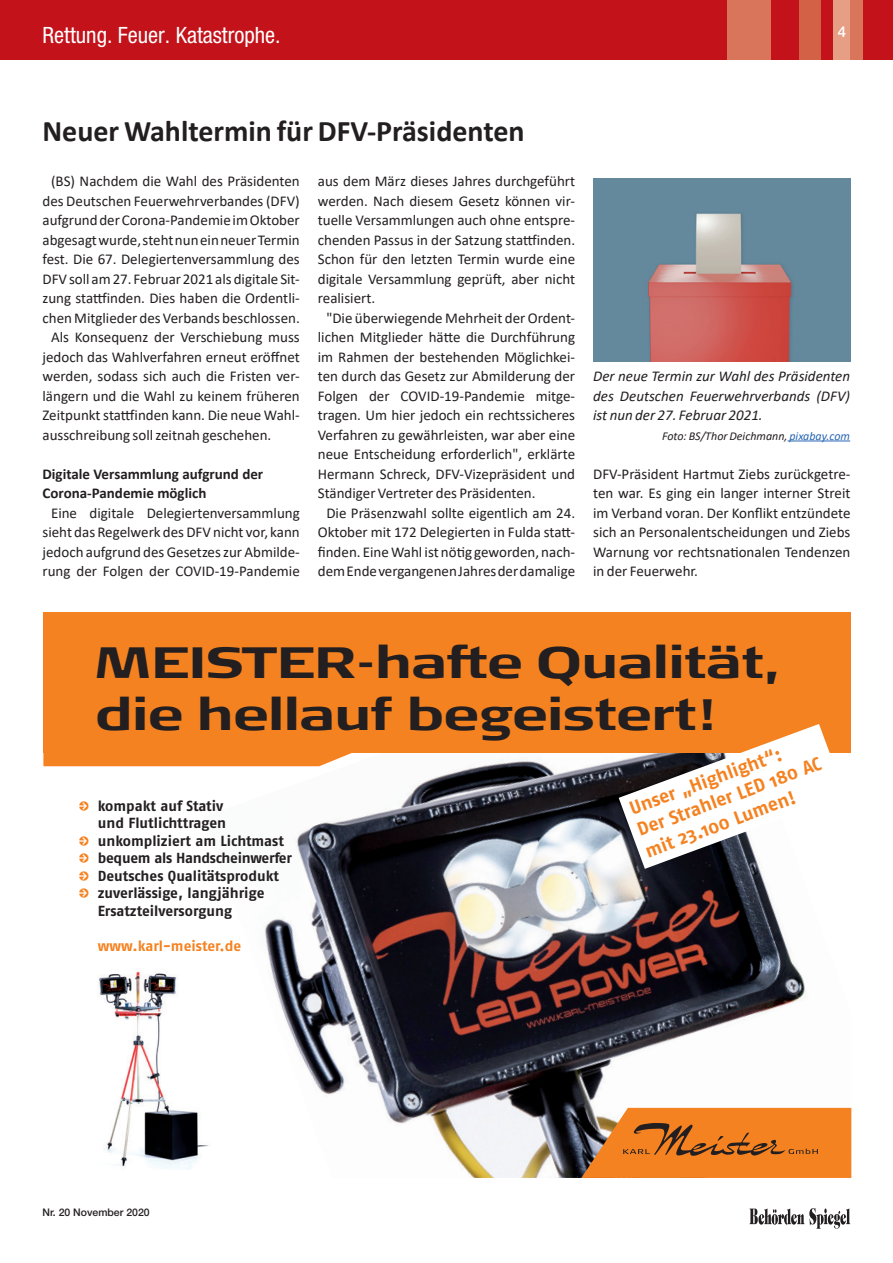
<style>
.page{position:relative;width:893px;height:1263px;background:#fff}
.page>*{position:absolute;margin:0;border:0;box-sizing:border-box;transform-origin:0 0}
.t1{font:700 43.8px/52.7px "Signa Ext Column";color:#231f20}
.t2{font:700 30px "Calibri";color:#231f20}
.t3{font:condensed 22.5px "Helvetica Neue";color:#fff}
.t4{font:700 18.9px/22.6px "Fago No";color:#f58220}
.t5{font:15px/19.5px "Calibri";color:#231f20;text-align:center}
.t6{font:italic 15px/19.5px "Calibri";color:#231f20;text-align:justify}
.t7{font:700 15px/19.5px "Calibri";color:#231f20}
.t8{font:500 15px "Helvetica Neue";color:#fff}
.t9{font:700 14.55px/17.5px "Fago No";letter-spacing:-.005em;color:#231f20;text-align:right}
.t10{font:700 14.55px "Fago No";color:#f58220}
.t11{font:italic 12px "Calibri";color:#231f20}
.t12{font:500 10.5px "Helvetica Neue";color:#231f20}
.s1{color:#2a68b3}
.s2{font-family:"Unit Rounded OT";font-weight:500;color:#f58220}
</style>
<div class="page">
<div style="left:0;top:0;width:893px;height:60px;background:#c4121a"></div>
<div style="left:799px;top:0;width:21px;height:60px;background:#d36146"></div>
<div style="left:727px;top:0;width:43px;height:60px;background:#d9755a"></div>
<div style="left:833px;top:0;width:24px;height:60px;background:#e69e85"></div>
<div style="left:850px;top:0;width:13px;height:60px;background:#d9755a"></div>
<svg style="left:749px;top:1208px;width:101px;height:21px"></svg>
<hr style="left:787px;top:441px;width:63px;height:1px;background:#2a68b3">
<img style="left:203px;top:759px;width:648px;height:419px">
<div style="left:43px;top:612px;width:808px;height:141px;background:#f58220"></div>
<svg style="left:43px;top:753px;width:354px;height:13px"></svg>
<svg style="left:619px;top:724px;width:226px;height:145px"></svg>
<svg style="left:581px;top:1108px;width:270px;height:70px;background:#dc7a27"></svg>
<img style="left:99px;top:951px;width:116px;height:218px">
<img style="left:593px;top:179px;width:257px;height:183px">
<h3 class="t3" style="left:43px;top:22px;width:240px">Rettung. Feuer. Katastrophe.</h3>
<p class="t8" style="left:838px;top:23px;width:10px">4</p>
<h2 class="t2" style="left:43px;top:110px;width:484px">Neuer Wahltermin für DFV-Präsidenten</h2>
<p class="t5" style="left:51px;top:171px;width:250px">(BS) Nachdem die Wahl des Präsidenten</p>
<p class="t5" style="left:43px;top:190px;width:259px">des Deutschen Feuerwehrverbandes (DFV)</p>
<p class="t5" style="left:43px;top:210px;width:259px">aufgrund der Corona-Pandemie im Oktober</p>
<p class="t5" style="left:43px;top:229px;width:259px">abgesagt wurde, steht nun ein neuer Termin</p>
<p class="t5" style="left:43px;top:249px;width:259px">fest. Die 67. Delegiertenversammlung des</p>
<p class="t5" style="left:43px;top:268px;width:259px">DFV soll am 27. Februar 2021 als digitale Sit-</p>
<p class="t5" style="left:43px;top:288px;width:259px">zung stattfinden. Dies haben die Ordentli-</p>
<p class="t5" style="left:43px;top:307px;width:259px">chen Mitglieder des Verbands beschlossen.</p>
<p class="t5" style="left:51px;top:327px;width:250px">Als Konsequenz der Verschiebung muss</p>
<p class="t5" style="left:43px;top:346px;width:259px">jedoch das Wahlverfahren erneut eröffnet</p>
<p class="t5" style="left:43px;top:366px;width:259px">werden, sodass sich auch die Fristen ver-</p>
<p class="t5" style="left:43px;top:385px;width:259px">längern und die Wahl zu keinem früheren</p>
<p class="t5" style="left:43px;top:405px;width:259px">Zeitpunkt stattfinden kann. Die neue Wahl-</p>
<p class="t5" style="left:43px;top:424px;width:230px">ausschreibung soll zeitnah geschehen.</p>
<p class="t7" style="left:43px;top:464px;width:222px">Digitale Versammlung aufgrund der<br>Corona-Pandemie möglich</p>
<p class="t5" style="left:43px;top:502px;width:259px">Eine digitale Delegiertenversammlung sieht das Regelwerk des DFV nicht vor, kann jedoch aufgrund des Gesetzes zur Abmilde&shy;rung der Folgen der COVID-19-Pandemie</p>
<p class="t5" style="left:318px;top:171px;width:259px">aus dem März dieses Jahres durchgeführt</p>
<p class="t5" style="left:318px;top:190px;width:259px">werden. Nach diesem Gesetz können vir-</p>
<p class="t5" style="left:318px;top:210px;width:259px">tuelle Versammlungen auch ohne entspre-</p>
<p class="t5" style="left:318px;top:229px;width:259px">chenden Passus in der Satzung stattfinden.</p>
<p class="t5" style="left:318px;top:249px;width:259px">Schon für den letzten Termin wurde eine</p>
<p class="t5" style="left:318px;top:268px;width:259px">digitale Versammlung geprüft, aber nicht</p>
<p class="t5" style="left:318px;top:288px;width:59px">realisiert.</p>
<p class="t5" style="left:326px;top:307px;width:250px">"Die überwiegende Mehrheit der Ordent-</p>
<p class="t5" style="left:318px;top:327px;width:259px">lichen Mitglieder hätte die Durchführung</p>
<p class="t5" style="left:318px;top:346px;width:259px">im Rahmen der bestehenden Möglichkei-</p>
<p class="t5" style="left:318px;top:366px;width:259px">ten durch das Gesetz zur Abmilderung der</p>
<p class="t5" style="left:318px;top:385px;width:259px">Folgen der COVID-19-Pandemie mitge-</p>
<p class="t5" style="left:318px;top:405px;width:259px">tragen. Um hier jedoch ein rechtssicheres</p>
<p class="t5" style="left:318px;top:424px;width:259px">Verfahren zu gewährleisten, war aber eine</p>
<p class="t5" style="left:318px;top:444px;width:259px">neue Entscheidung erforderlich", erklärte</p>
<p class="t5" style="left:318px;top:463px;width:259px">Hermann Schreck, DFV-Vizepräsident und</p>
<p class="t5" style="left:318px;top:483px;width:219px">Ständiger Vertreter des Präsidenten.</p>
<p class="t5" style="left:326px;top:502px;width:250px">Die Präsenzwahl sollte eigentlich am 24.</p>
<p class="t5" style="left:318px;top:522px;width:259px">Oktober mit 172 Delegierten in Fulda statt-</p>
<p class="t5" style="left:318px;top:541px;width:259px">finden. Eine Wahl ist nötig geworden, nach-</p>
<p class="t5" style="left:318px;top:561px;width:259px">dem Ende vergangenen Jahres der damalige</p>
<p class="t6" style="left:593px;top:366px;width:258px">Der neue Termin zur Wahl des Präsidenten des Deutschen Feuerwehrverbands (DFV) ist nun der 27. Februar 2021.</p>
<p class="t11" style="left:662px;top:427px;width:190px">Foto: BS/Thor Deichmann, <span class="s1">pixabay.com</span></p>
<p class="t5" style="left:593px;top:463px;width:259px;text-align:justify">DFV-Präsident Hartmut Ziebs zurückgetre&shy;ten war. Es ging ein langer interner Streit im Verband voran. Der Konflikt entzündete sich an Personalentscheidungen und Ziebs Warnung vor rechtsnationalen Tendenzen in der Feuerwehr.</p>
<h1 class="t1" style="left:95px;top:637px;width:686px">MEISTER-hafte Qualität, die hellauf begeistert!</h1>
<p class="t9" style="left:79px;top:797px;width:149px"><span class="s2">→</span> kompakt auf Stativ und Flutlichttragen</p>
<p class="t9" style="left:79px;top:832px;width:207px"><span class="s2">→</span> unkompliziert am Lichtmast</p>
<p class="t9" style="left:79px;top:849px;width:215px"><span class="s2">→</span> bequem als Handscheinwerfer</p>
<p class="t9" style="left:79px;top:867px;width:202px"><span class="s2">→</span> Deutsches Qualitätsprodukt</p>
<p class="t9" style="left:98px;top:884px;width:168px;text-align:left;text-indent:-19px"><span class="s2">→</span> zuverlässige, langjährige<br>Ersatzteilversorgung</p>
<p class="t10" style="left:98px;top:937px;width:145px">www.karl-meister.de</p>
<p class="t12" style="left:43px;top:1206px;width:109px">Nr. 20 November 2020</p>
<p class="t4" style="left:626px;top:797px;width:196px;rotate:-20deg">Unser „Highlight“:<br>Der Strahler LED 180 AC mit 23.100 Lumen!</p>
</div>
